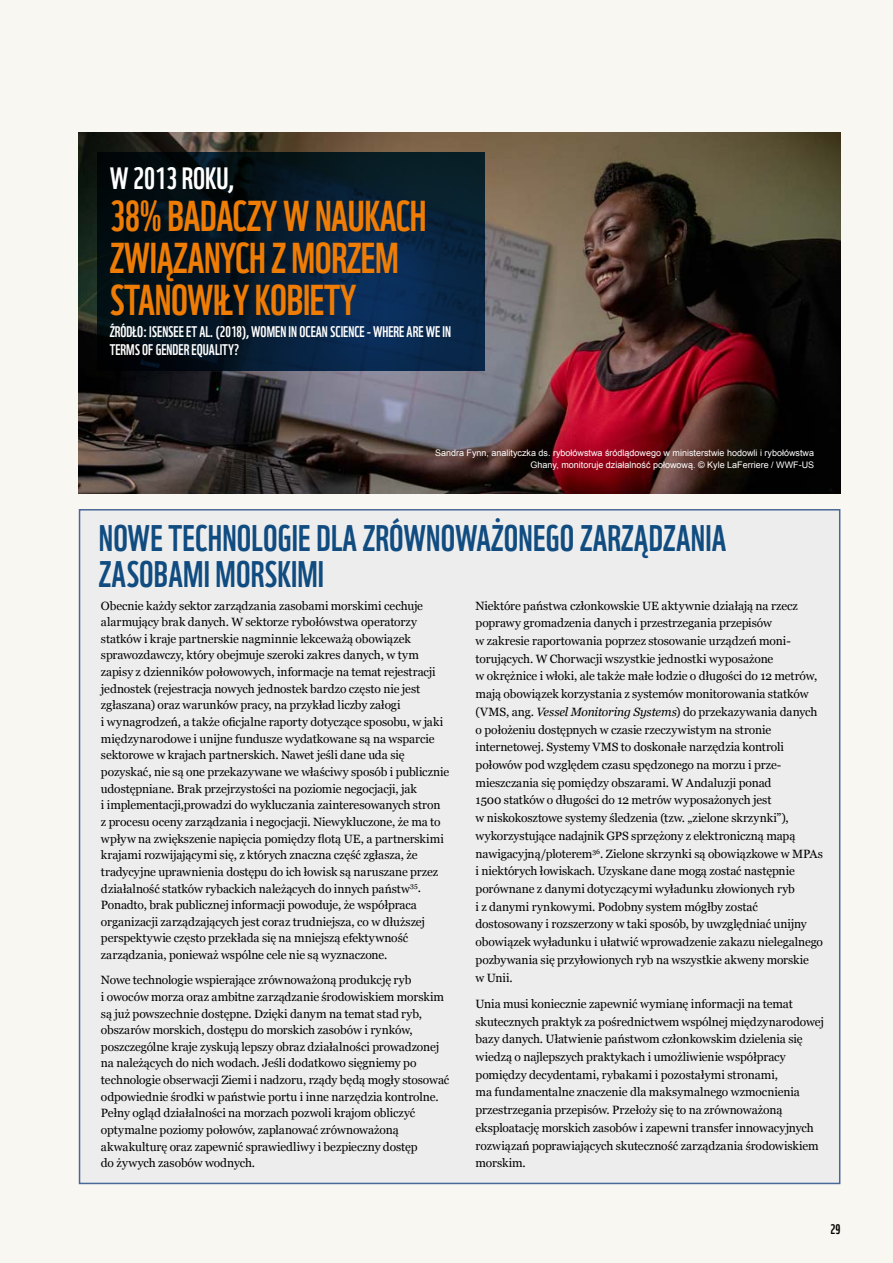
<style>
.page{position:relative;width:893px;height:1263px;background:#f8f7f1}
.page>*{position:absolute;margin:0;border:0;box-sizing:border-box;transform-origin:0 0}
.t1{font:42px/42px "WWF";letter-spacing:-.01em;color:#ef7c04}
.t2{font:36px/36px "WWF";letter-spacing:.005em;color:#114c81}
.t3{font:30px "WWF";color:#fff}
.t4{font:15px/18px "WWF";color:#fff}
.t5{font:13.5px "WWF";color:#000}
.t6{font:12px/16.6px "Georgia";letter-spacing:-.005em;color:#000}
.t7{font:9px/12px "Arial";color:#fff;text-align:right}
.s1{font-style:italic}
</style>
<div class="page">
<div style="left:79px;top:509px;width:761px;height:675px;background:#ededed;border:2px solid #496797"></div>
<img style="left:79px;top:132px;width:761px;height:362px">
<svg style="left:97px;top:152px;width:388px;height:218px;background:#051b2e"></svg>
<h3 class="t3" style="left:110px;top:154px;width:126px">W 2013 ROKU,</h3>
<h1 class="t1" style="left:110px;top:191px;width:318px">38% BADACZY W NAUKACH<br>ZWIĄZANYCH Z MORZEM<br>STANOWIŁY KOBIETY</h1>
<p class="t4" style="left:110px;top:321px;width:343px">ŹRÓDŁO: ISENSEE ET AL. (2018), WOMEN IN OCEAN SCIENCE - WHERE ARE WE IN<br>TERMS OF GENDER EQUALITY?</p>
<p class="t7" style="left:435px;top:447px;width:381px">Sandra Fynn, analityczka ds. rybołówstwa śródlądowego w ministerstwie hodowli i rybołówstwa<br>Ghany, monitoruje działalność połowową. © Kyle LaFerriere / WWF-US</p>
<h2 class="t2" style="left:99px;top:516px;width:629px">NOWE TECHNOLOGIE DLA ZRÓWNOWAŻONEGO ZARZĄDZANIA<br>ZASOBAMI MORSKIMI</h2>
<p class="t6" style="left:101px;top:597px;width:350px">Obecnie każdy sektor zarządzania zasobami morskimi cechuje alarmujący brak danych. W sektorze rybołówstwa operatorzy statków i kraje partnerskie nagminnie lekceważą obowiązek sprawozdawczy, który obejmuje szeroki zakres danych, w tym zapisy z dzienników połowowych, informacje na temat rejestracji jednostek (rejestracja nowych jednostek bardzo często nie jest zgłaszana) oraz warunków pracy, na przykład liczby załogi<br>i wynagrodzeń, a także oficjalne raporty dotyczące sposobu, w jaki międzynarodowe i unijne fundusze wydatkowane są na wsparcie sektorowe w krajach partnerskich. Nawet jeśli dane uda się pozyskać, nie są one przekazywane we właściwy sposób i publicznie udostępniane. Brak przejrzystości na poziomie negocjacji, jak<br>i implementacji,prowadzi do wykluczania zainteresowanych stron<br>z procesu oceny zarządzania i negocjacji. Niewykluczone, że ma to wpływ na zwiększenie napięcia pomiędzy flotą UE, a partnerskimi krajami rozwijającymi się, z których znaczna część zgłasza, że tradycyjne uprawnienia dostępu do ich łowisk są naruszane przez działalność statków rybackich należących do innych państw<sup>35</sup>.<br>Ponadto, brak publicznej informacji powoduje, że współpraca organizacji zarządzających jest coraz trudniejsza, co w dłuższej perspektywie często przekłada się na mniejszą efektywność zarządzania, ponieważ wspólne cele nie są wyznaczone.</p>
<p class="t6" style="left:101px;top:972px;width:350px">Nowe technologie wspierające zrównoważoną produkcję ryb<br>i owoców morza oraz ambitne zarządzanie środowiskiem morskim są już powszechnie dostępne. Dzięki danym na temat stad ryb, obszarów morskich, dostępu do morskich zasobów i rynków, poszczególne kraje zyskują lepszy obraz działalności prowadzonej na należących do nich wodach. Jeśli dodatkowo sięgniemy po technologie obserwacji Ziemi i nadzoru, rządy będą mogły stosować odpowiednie środki w państwie portu i inne narzędzia kontrolne.<br>Pełny ogląd działalności na morzach pozwoli krajom obliczyć optymalne poziomy połowów, zaplanować zrównoważoną akwakulturę oraz zapewnić sprawiedliwy i bezpieczny dostęp<br>do żywych zasobów wodnych.</p>
<p class="t6" style="left:476px;top:596px;width:349px;line-height:17.7px">Niektóre państwa członkowskie UE aktywnie działają na rzecz poprawy gromadzenia danych i przestrzegania przepisów<br>w zakresie raportowania poprzez stosowanie urządzeń moni&shy;torujących. W Chorwacji wszystkie jednostki wyposażone<br>w okrężnice i włoki, ale także małe łodzie o długości do 12 metrów, mają obowiązek korzystania z systemów monitorowania statków (VMS, ang. <span class="s1">Vessel Monitoring Systems</span>) do przekazywania danych o położeniu dostępnych w czasie rzeczywistym na stronie internetowej. Systemy VMS to doskonałe narzędzia kontroli połowów pod względem czasu spędzonego na morzu i prze&shy;mieszczania się pomiędzy obszarami. W Andaluzji ponad<br>1500 statków o długości do 12 metrów wyposażonych jest<br>w niskokosztowe systemy śledzenia (tzw. „zielone skrzynki”), wykorzystujące nadajnik GPS sprzężony z elektroniczną mapą nawigacyjną/ploterem<sup>36</sup>. Zielone skrzynki są obowiązkowe w MPAs i niektórych łowiskach. Uzyskane dane mogą zostać następnie porównane z danymi dotyczącymi wyładunku złowionych ryb<br>i z danymi rynkowymi. Podobny system mógłby zostać dostosowany i rozszerzony w taki sposób, by uwzględniać unijny obowiązek wyładunku i ułatwić wprowadzenie zakazu nielegalnego pozbywania się przyłowionych ryb na wszystkie akweny morskie<br>w Unii.</p>
<p class="t6" style="left:476px;top:995px;width:350px;line-height:17.7px">Unia musi koniecznie zapewnić wymianę informacji na temat skutecznych praktyk za pośrednictwem wspólnej międzynarodowej bazy danych. Ułatwienie państwom członkowskim dzielenia się wiedzą o najlepszych praktykach i umożliwienie współpracy pomiędzy decydentami, rybakami i pozostałymi stronami,<br>ma fundamentalne znaczenie dla maksymalnego wzmocnienia przestrzegania przepisów. Przełoży się to na zrównoważoną eksploatację morskich zasobów i zapewni transfer innowacyjnych rozwiązań poprawiających skuteczność zarządzania środowiskiem morskim.</p>
<p class="t5" style="left:830px;top:1219px;width:11px">29</p>
</div>
